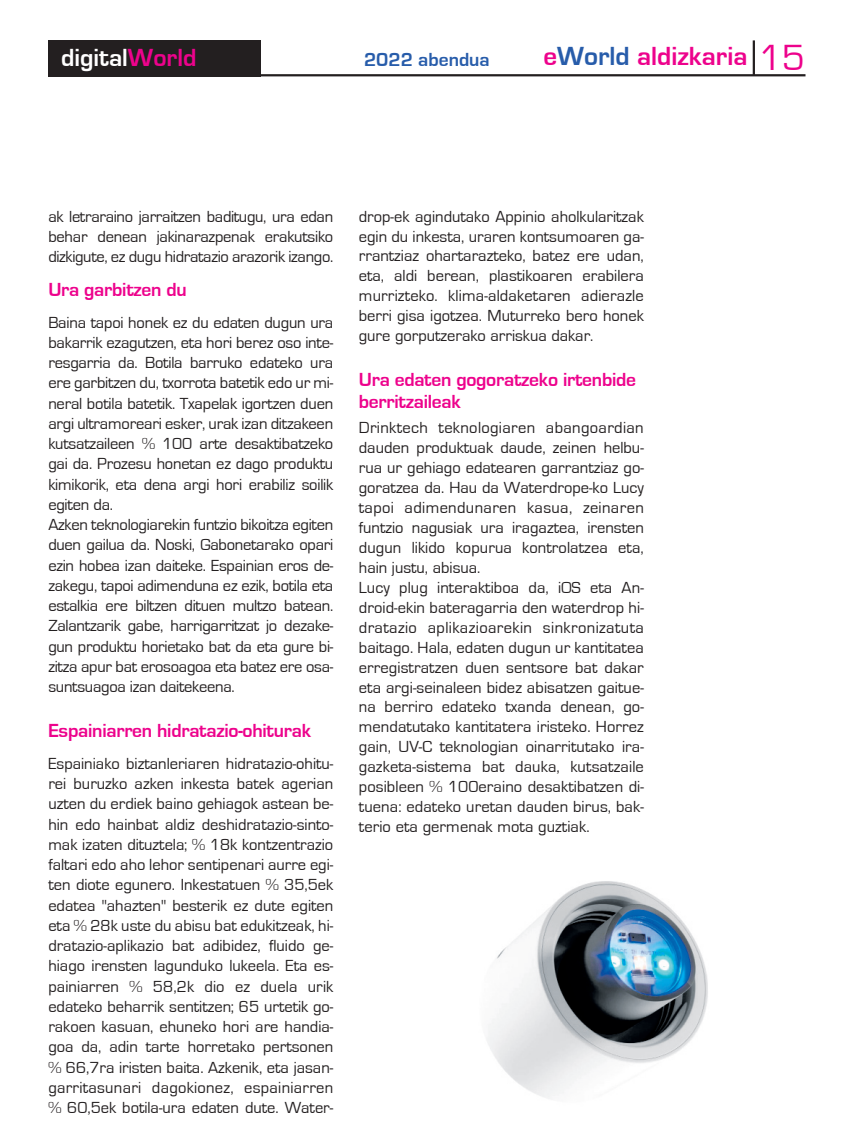
<style>
.page{position:relative;width:855px;height:1144px;background:#fff}
.page>*{position:absolute;margin:0;border:0;box-sizing:border-box;transform-origin:0 0}
.t1{font:700 27px "Eurostile";color:#ed028c}
.t2{font:700 25.5px "Eurostile";color:#fff}
.t3{font:700 19.5px/21.9px "Eurostile";letter-spacing:-.015em;color:#ed028c}
.t4{font:700 19.5px "Eurostile";color:#275caa}
.t5{font:16.5px/20.2px "Eurostile";color:#231f20;text-align:justify}
.s1{color:#ed028c}
.s2{color:#275caa}
.s3{font-weight:400;font-size:37.5px}
</style>
<div class="page">
<hr style="left:48px;top:74px;width:757px;height:2px;background:#231f20">
<div style="left:48px;top:40px;width:213px;height:37px;background:#231f20"></div>
<hr style="left:752px;top:40px;width:3px;height:35px;background:#231f20">
<img style="left:487px;top:881px;width:221px;height:218px">
<h2 class="t2" style="left:61px;top:46px;width:137px">digital<span class="s1">World</span></h2>
<p class="t4" style="left:364px;top:51px;width:127px">2022 abendua</p>
<h1 class="t1" style="left:543px;top:43px;width:263px">e<span class="s2">World</span> aldizkaria <span class="s3">15</span></h1>
<p class="t5" style="left:48px;top:206px;width:286px">ak letraraino jarraitzen baditugu, ura edan behar denean jakinarazpenak erakutsiko dizkigute, ez dugu hidratazio arazorik izango.</p>
<p class="t3" style="left:48px;top:279px;width:140px">Ura garbitzen du</p>
<p class="t5" style="left:48px;top:313px;width:286px;text-align:left">Baina tapoi honek ez du edaten dugun ura bakarrik ezagutzen, eta hori berez oso inte&shy;resgarria da. Botila barruko edateko ura ere garbitzen du, txorrota batetik edo ur mi&shy;neral botila batetik. Txapelak igortzen duen argi ultramoreari esker, urak izan ditzakeen kutsatzaileen % 100 arte desaktibatzeko gai da. Prozesu honetan ez dago produktu kimikorik, eta dena argi hori erabiliz soilik egiten da.<br>Azken teknologiarekin funtzio bikoitza egiten duen gailua da. Noski, Gabonetarako opari ezin hobea izan daiteke. Espainian eros de&shy;zakegu, tapoi adimenduna ez ezik, botila eta estalkia ere biltzen dituen multzo batean.<br>Zalantzarik gabe, harrigarritzat jo dezake&shy;gun produktu horietako bat da eta gure bi&shy;zitza apur bat erosoagoa eta batez ere osa&shy;suntsuagoa izan daitekeena.</p>
<p class="t3" style="left:48px;top:720px;width:264px">Espainiarren hidratazio-ohiturak</p>
<p class="t5" style="left:48px;top:754px;width:286px">Espainiako biztanleriaren hidratazio-ohitu&shy;rei buruzko azken inkesta batek agerian uzten du erdiek baino gehiagok astean be&shy;hin edo hainbat aldiz deshidratazio-sinto&shy;mak izaten dituztela; % 18k kontzentrazio faltari edo aho lehor sentipenari aurre egi&shy;ten diote egunero. Inkestatuen % 35,5ek edatea "ahazten" besterik ez dute egiten eta % 28k uste du abisu bat edukitzeak, hi&shy;dratazio-aplikazio bat adibidez, fluido ge&shy;hiago irensten lagunduko lukeela. Eta es&shy;painiarren % 58,2k dio ez duela urik edateko beharrik sentitzen; 65 urtetik go&shy;rakoen kasuan, ehuneko hori are handia&shy;goa da, adin tarte horretako pertsonen % 66,7ra iristen baita. Azkenik, eta jasan&shy;garritasunari dagokionez, espainiarren % 60,5ek botila-ura edaten dute. Water-</p>
<p class="t5" style="left:359px;top:207px;width:286px">drop-ek agindutako Appinio aholkularitzak egin du inkesta, uraren kontsumoaren ga&shy;rrantziaz ohartarazteko, batez ere udan, eta, aldi berean, plastikoaren erabilera murrizteko. klima-aldaketaren adierazle berri gisa igotzea. Muturreko bero honek gure gorputzerako arriskua dakar.</p>
<p class="t3" style="left:359px;top:369px;width:279px">Ura edaten gogoratzeko irtenbide berritzaileak</p>
<p class="t5" style="left:359px;top:418px;width:286px;text-align:left">Drinktech teknologiaren abangoardian dauden produktuak daude, zeinen helbu&shy;rua ur gehiago edatearen garrantziaz go&shy;goratzea da. Hau da Waterdrope-ko Lucy tapoi adimendunaren kasua, zeinaren funtzio nagusiak ura iragaztea, irensten dugun likido kopurua kontrolatzea eta, hain justu, abisua.<br>Lucy plug interaktiboa da, iOS eta An&shy;droid-ekin bateragarria den waterdrop hi&shy;dratazio aplikazioarekin sinkronizatuta baitago. Hala, edaten dugun ur kantitatea erregistratzen duen sentsore bat dakar eta argi-seinaleen bidez abisatzen gaitue&shy;na berriro edateko txanda denean, go&shy;mendatutako kantitatera iristeko. Horrez gain, UV-C teknologian oinarritutako ira&shy;gazketa-sistema bat dauka, kutsatzaile posibleen % 100eraino desaktibatzen di&shy;tuena: edateko uretan dauden birus, bak&shy;terio eta germenak mota guztiak.</p>
</div>
